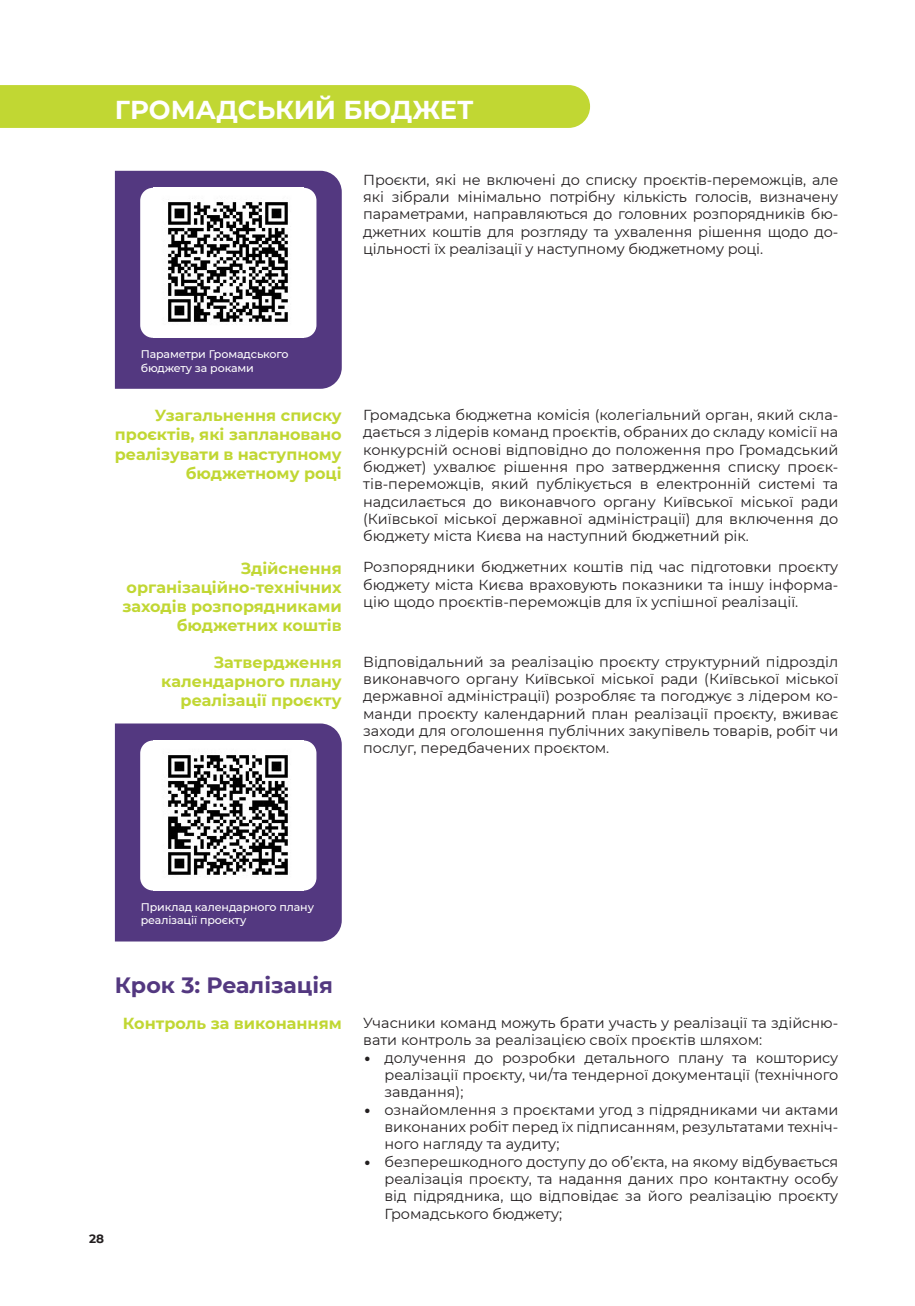
<style>
.page{position:relative;width:915px;height:1306px;background:#fff}
.page>*{position:absolute;margin:0;border:0;box-sizing:border-box;transform-origin:0 0}
.колонтекст{font:700 25.8px "Montserrat";color:#fff}
.Подзаг_1{font:700 22.2px "Montserrat";color:#533880}
.подзаг_2{font:700 16.05px/19.2px "Montserrat";color:#c1d733;text-align:right}
.основной_текст{font:14.4px/17.4px "Montserrat";color:#231f20;text-align:justify}
.t1{font:700 12px "Montserrat";color:#231f20}
.текст_QR{font:500 11.1px/13.4px "Montserrat";letter-spacing:-.01em;color:#fff}
.s1{font-size:28.95px}
</style>
<div class="page">
<div style="left:0;top:85px;width:590px;height:43px;background:#c1d733"></div>
<div style="left:115px;top:171px;width:226px;height:218px;background:#533880"></div>
<div style="left:140px;top:188px;width:176px;height:150px;background:#fff;border-radius:13px"></div>
<img style="left:168px;top:202px;width:122px;height:122px">
<div style="left:115px;top:723px;width:226px;height:218px;background:#533880"></div>
<div style="left:140px;top:740px;width:176px;height:150px;background:#fff;border-radius:13px"></div>
<img style="left:168px;top:755px;width:120px;height:120px">
<p class="колонтекст" style="left:115px;top:91px;width:360px">ГРОМАДСЬКИЙ БЮДЖЕТ</p>
<p class="основной_текст" style="left:363px;top:170px;width:476px">Проєкти, які не включені до списку проєктів-переможців, але які зібрали мінімально потрібну кількість голосів, визначену параметрами, направляються до головних розпорядників бю&shy;джетних коштів для розгляду та ухвалення рішення щодо до&shy;цільності їх реалізації у наступному бюджетному році.</p>
<p class="текст_QR" style="left:141px;top:347px;width:149px">Параметри Громадського бюджету за роками</p>
<p class="подзаг_2" style="left:115px;top:405px;width:228px">Узагальнення списку проєктів, які заплановано реалізувати в наступному бюджетному році</p>
<p class="подзаг_2" style="left:122px;top:557px;width:221px">Здійснення організаційно-технічних заходів розпорядниками бюджетних коштів</p>
<p class="подзаг_2" style="left:161px;top:652px;width:182px">Затвердження календарного плану реалізації проєкту</p>
<p class="основной_текст" style="left:363px;top:405px;width:476px">Громадська бюджетна комісія (колегіальний орган, який скла&shy;дається з лідерів команд проєктів, обраних до складу комісії на конкурсній основі відповідно до положення про Громадський бюджет) ухвалює рішення про затвердження списку проєк&shy;тів-переможців, який публікується в електронній системі та надсилається до виконавчого органу Київської міської ради (Київської міської державної адміністрації) для включення до бюджету міста Києва на наступний бюджетний рік.</p>
<p class="основной_текст" style="left:363px;top:558px;width:476px">Розпорядники бюджетних коштів під час підготовки проєкту бюджету міста Києва враховують показники та іншу інформа&shy;цію щодо проєктів-переможців для їх успішної реалізації.</p>
<p class="основной_текст" style="left:363px;top:652px;width:476px">Відповідальний за реалізацію проєкту структурний підрозділ виконавчого органу Київської міської ради (Київської міської державної адміністрації) розробляє та погоджує з лідером ко&shy;манди проєкту календарний план реалізації проєкту, вживає заходи для оголошення публічних закупівель товарів, робіт чи послуг, передбачених проєктом.</p>
<p class="текст_QR" style="left:141px;top:900px;width:175px">Приклад календарного плану реалізації проєкту</p>
<p class="Подзаг_1" style="left:115px;top:968px;width:220px">Крок 3: Реалізація</p>
<p class="подзаг_2" style="left:123px;top:1013px;width:220px">Контроль за виконанням</p>
<p class="t1" style="left:89px;top:1230px;width:16px">28</p>
<p class="основной_текст" style="left:363px;top:1013px;width:476px">Учасники команд можуть брати участь у реалізації та здійсню&shy;вати контроль за реалізацією своїх проєктів шляхом:</p>
<p class="основной_текст" style="left:384px;top:1048px;width:455px;text-indent:-21px"><span class="s1">•</span> долучення до розробки детального плану та кошторису реалізації проєкту, чи/та тендерної документації (технічного завдання);</p>
<p class="основной_текст" style="left:384px;top:1100px;width:455px;text-indent:-21px"><span class="s1">•</span> ознайомлення з проєктами угод з підрядниками чи актами виконаних робіт перед їх підписанням, результатами техніч&shy;ного нагляду та аудиту;</p>
<p class="основной_текст" style="left:384px;top:1152px;width:455px;text-indent:-21px"><span class="s1">•</span> безперешкодного доступу до об’єкта, на якому відбувається реалізація проєкту, та надання даних про контактну особу від підрядника, що відповідає за його реалізацію проєкту Громадського бюджету;</p>
</div>
